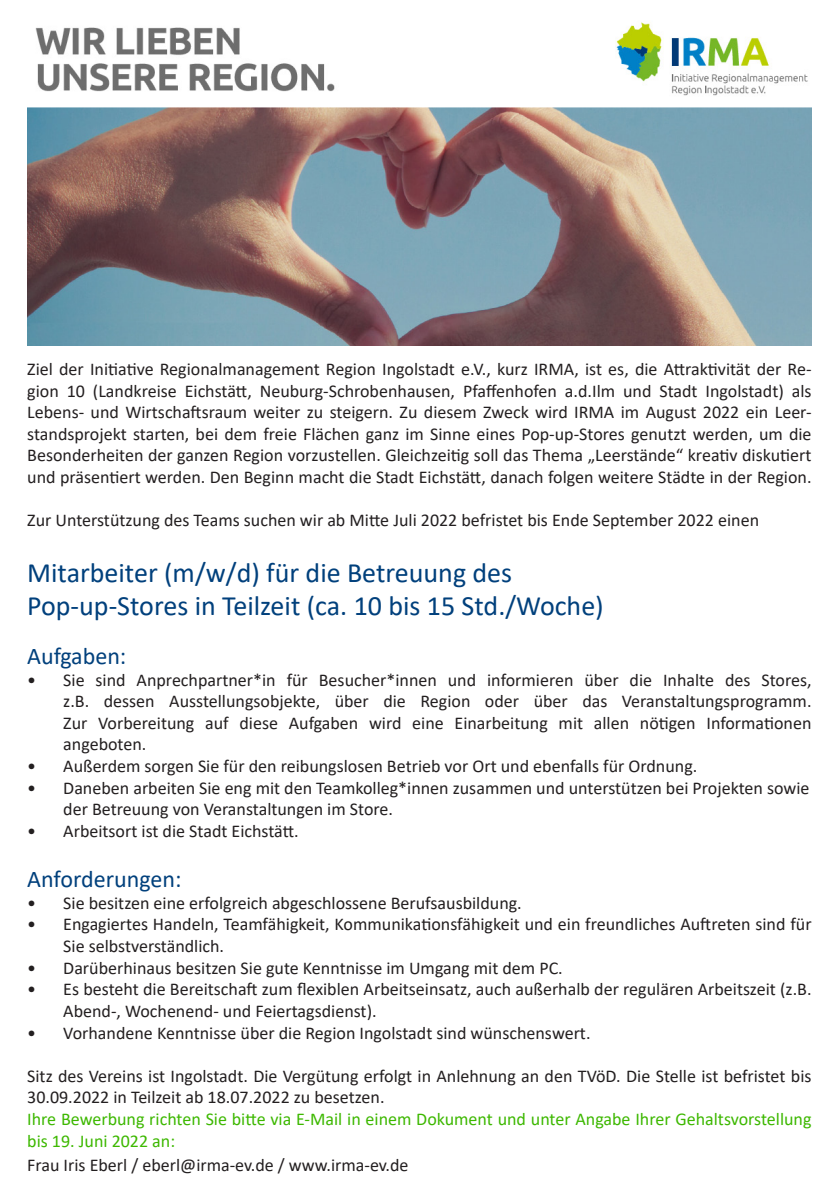
<style>
.page{position:relative;width:840px;height:1191px;background:#fff}
.page>*{position:absolute;margin:0;border:0;box-sizing:border-box;transform-origin:0 0}
.t1{font:28px "Calibri";color:#01407c}
.t2{font:24px "Calibri";color:#01407c}
.t3{font:18px/21.6px "Calibri";color:#231f20}
.t4{font:18px/21.6px "Calibri";color:#3db800}
</style>
<div class="page">
<img style="left:27px;top:22px;width:784px;height:324px">
<p class="t3" style="left:27px;top:358px;width:785px;text-align:justify">Ziel der Initiative Regionalmanagement Region Ingolstadt e.V., kurz IRMA, ist es, die Attraktivität der Re&shy;gion 10 (Landkreise Eichstätt, Neuburg-Schrobenhausen, Pfaffenhofen a.d.Ilm und Stadt Ingolstadt) als Lebens- und Wirtschaftsraum weiter zu steigern. Zu diesem Zweck wird IRMA im August 2022 ein Leer&shy;standsprojekt starten, bei dem freie Flächen ganz im Sinne eines Pop-up-Stores genutzt werden, um die Besonderheiten der ganzen Region vorzustellen. Gleichzeitig soll das Thema „Leerstände“ kreativ diskutiert und präsentiert werden. Den Beginn macht die Stadt Eichstätt, danach folgen weitere Städte in der Region.</p>
<p class="t3" style="left:27px;top:509px;width:733px">Zur Unterstützung des Teams suchen wir ab Mitte Juli 2022 befristet bis Ende September 2022 einen</p>
<p class="t1" style="left:27px;top:553px;width:486px">Mitarbeiter (m/w/d) für die Betreuung des</p>
<p class="t1" style="left:27px;top:586px;width:577px">Pop-up-Stores in Teilzeit (ca. 10 bis 15 Std./Woche)</p>
<p class="t2" style="left:27px;top:639px;width:101px">Aufgaben:</p>
<p class="t3" style="left:63px;top:668px;width:749px;text-align:justify;text-indent:-36px">• Sie sind Anprechpartner*in für Besucher*innen und informieren über die Inhalte des Stores, z.B. dessen Ausstellungsobjekte, über die Region oder über das Veranstaltungsprogramm.<br>Zur Vorbereitung auf diese Aufgaben wird eine Einarbeitung mit allen nötigen Informationen angeboten.</p>
<p class="t3" style="left:27px;top:754px;width:671px">• Außerdem sorgen Sie für den reibungslosen Betrieb vor Ort und ebenfalls für Ordnung.</p>
<p class="t3" style="left:63px;top:776px;width:747px;text-indent:-36px">• Daneben arbeiten Sie eng mit den Teamkolleg*innen zusammen und unterstützen bei Projekten sowie der Betreuung von Veranstaltungen im Store.</p>
<p class="t3" style="left:27px;top:819px;width:273px">• Arbeitsort ist die Stadt Eichstätt.</p>
<p class="t2" style="left:27px;top:862px;width:156px">Anforderungen:</p>
<p class="t3" style="left:27px;top:891px;width:496px">• Sie besitzen eine erfolgreich abgeschlossene Berufsausbildung.</p>
<p class="t3" style="left:63px;top:913px;width:749px;text-indent:-36px">• Engagiertes Handeln, Teamfähigkeit, Kommunikationsfähigkeit und ein freundliches Auftreten sind für<br>Sie selbstverständlich.</p>
<p class="t3" style="left:27px;top:956px;width:536px">• Darüberhinaus besitzen Sie gute Kenntnisse im Umgang mit dem PC.</p>
<p class="t3" style="left:63px;top:978px;width:749px;text-indent:-36px">• Es besteht die Bereitschaft zum flexiblen Arbeitseinsatz, auch außerhalb der regulären Arbeitszeit (z.B.<br>Abend-, Wochenend- und Feiertagsdienst).</p>
<p class="t3" style="left:27px;top:1021px;width:564px">• Vorhandene Kenntnisse über die Region Ingolstadt sind wünschenswert.</p>
<p class="t3" style="left:27px;top:1064px;width:785px">Sitz des Vereins ist Ingolstadt. Die Vergütung erfolgt in Anlehnung an den TVöD. Die Stelle ist befristet bis<br>30.09.2022 in Teilzeit ab 18.07.2022 zu besetzen.</p>
<p class="t4" style="left:27px;top:1107px;width:785px">Ihre Bewerbung richten Sie bitte via E-Mail in einem Dokument und unter Angabe Ihrer Gehaltsvorstellung bis 19. Juni 2022 an:</p>
<p class="t3" style="left:27px;top:1153px;width:382px">Frau Iris Eberl / eberl@irma-ev.de / www.irma-ev.de</p>
</div>
